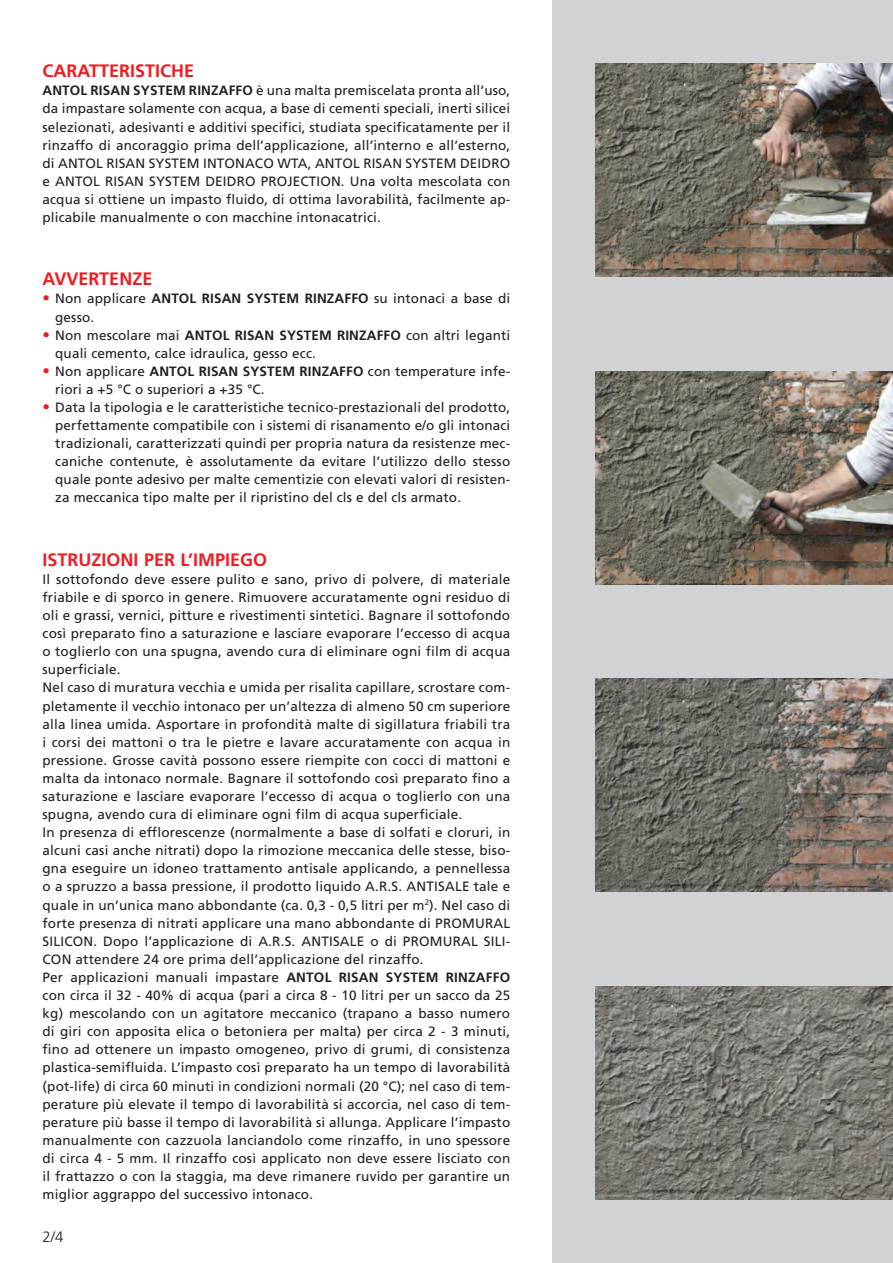
<style>
.page{position:relative;width:893px;height:1263px;background:#fff}
.page>*{position:absolute;margin:0;border:0;box-sizing:border-box;transform-origin:0 0}
.t1{font:700 18px "Frutiger";color:#ee1d23}
.t2{font:300 15px "Frutiger";color:#231f20}
.t3{font:13.5px/18.1px "Frutiger";letter-spacing:.015em;color:#231f20}
.s1{font-weight:700}
.s2{font-size:15px;color:#ee1d23}
</style>
<div class="page">
<div style="left:553px;top:0;width:340px;height:1263px;background:#d1d2d4"></div>
<img style="left:595px;top:64px;width:298px;height:212px">
<img style="left:595px;top:371px;width:298px;height:213px">
<img style="left:595px;top:679px;width:298px;height:212px">
<img style="left:595px;top:986px;width:298px;height:213px">
<h1 class="t1" style="left:43px;top:60px;width:22px">CARATTERISTIC</h1>
<h1 class="t1" style="left:171px;top:60px;width:22px">HE</h1>
<p class="t3" style="left:43px;top:81px;width:469px;text-align:justify"><span class="s1">ANTOL RISAN SYSTEM RINZAFFO</span> è una malta premiscelata pronta all’uso, da impastare solamente con acqua, a base di cementi speciali, inerti silicei selezionati, adesivanti e additivi specifici, studiata specificatamente per il rinzaffo di ancoraggio prima dell’applicazione, all’interno e all’esterno, di ANTOL RISAN SYSTEM INTONACO WTA, ANTOL RISAN SYSTEM DEIDRO e ANTOL RISAN SYSTEM DEIDRO PROJECTION. Una volta mescolata con acqua si ottiene un impasto fluido, di ottima lavorabilità, facilmente ap&shy;plicabile manualmente o con macchine intonacatrici.</p>
<h1 class="t1" style="left:43px;top:268px;width:48px">AVVERTENZE</h1>
<p class="t3" style="left:55px;top:290px;width:456px;text-indent:-13px"><span class="s2">•</span> Non applicare <span class="s1">ANTOL RISAN SYSTEM RINZAFFO</span> su intonaci a base di gesso.</p>
<p class="t3" style="left:55px;top:326px;width:456px;text-indent:-13px"><span class="s2">•</span> Non mescolare mai <span class="s1">ANTOL RISAN SYSTEM RINZAFFO</span> con altri leganti quali cemento, calce idraulica, gesso ecc.</p>
<p class="t3" style="left:55px;top:362px;width:456px;text-indent:-13px"><span class="s2">•</span> Non applicare <span class="s1">ANTOL RISAN SYSTEM RINZAFFO</span> con temperature infe&shy;riori a +5 °C o superiori a +35 °C.</p>
<p class="t3" style="left:55px;top:398px;width:456px;text-align:justify;text-indent:-13px"><span class="s2">•</span> Data la tipologia e le caratteristiche tecnico-prestazionali del prodotto, perfettamente compatibile con i sistemi di risanamento e/o gli intonaci tradizionali, caratterizzati quindi per propria natura da resistenze mec&shy;caniche contenute, è assolutamente da evitare l’utilizzo dello stesso quale ponte adesivo per malte cementizie con elevati valori di resisten&shy;za meccanica tipo malte per il ripristino del cls e del cls armato.</p>
<h1 class="t1" style="left:43px;top:549px;width:16px">ISTRUZI</h1>
<h1 class="t1" style="left:107px;top:549px;width:162px">ONI PER L’IMPIEGO</h1>
<p class="t3" style="left:43px;top:570px;width:469px">Il sottofondo deve essere pulito e sano, privo di polvere, di materiale friabile e di sporco in genere. Rimuovere accuratamente ogni residuo di oli e grassi, vernici, pitture e rivestimenti sintetici. Bagnare il sottofondo così preparato fino a saturazione e lasciare evaporare l’eccesso di acqua o toglierlo con una spugna, avendo cura di eliminare ogni film di acqua superficiale.<br>Nel caso di muratura vecchia e umida per risalita capillare, scrostare com&shy;pletamente il vecchio intonaco per un’altezza di almeno 50 cm superiore alla linea umida. Asportare in profondità malte di sigillatura friabili tra i corsi dei mattoni o tra le pietre e lavare accuratamente con acqua in pressione. Grosse cavità possono essere riempite con cocci di mattoni e malta da intonaco normale. Bagnare il sottofondo così preparato fino a saturazione e lasciare evaporare l’eccesso di acqua o toglierlo con una spugna, avendo cura di eliminare ogni film di acqua superficiale.<br>In presenza di efflorescenze (normalmente a base di solfati e cloruri, in alcuni casi anche nitrati) dopo la rimozione meccanica delle stesse, biso&shy;gna eseguire un idoneo trattamento antisale applicando, a pennellessa o a spruzzo a bassa pressione, il prodotto liquido A.R.S. ANTISALE tale e quale in un’unica mano abbondante (ca. 0,3 - 0,5 litri per m<sup>2</sup>). Nel caso di forte presenza di nitrati applicare una mano abbondante di PROMURAL SILICON. Dopo l’applicazione di A.R.S. ANTISALE o di PROMURAL SILI-CON attendere 24 ore prima dell’applicazione del rinzaffo.<br>Per applicazioni manuali impastare <span class="s1">ANTOL RISAN SYSTEM RINZAFFO </span>con circa il 32 - 40% di acqua (pari a circa 8 - 10 litri per un sacco da 25 kg) mescolando con un agitatore meccanico (trapano a basso numero di giri con apposita elica o betoniera per malta) per circa 2 - 3 minuti, fino ad ottenere un impasto omogeneo, privo di grumi, di consistenza plastica-semifluida. L’impasto così preparato ha un tempo di lavorabilità (pot-life) di circa 60 minuti in condizioni normali (20 °C); nel caso di tem&shy;perature più elevate il tempo di lavorabilità si accorcia, nel caso di tem&shy;perature più basse il tempo di lavorabilità si allunga. Applicare l’impasto manualmente con cazzuola lanciandolo come rinzaffo, in uno spessore di circa 4 - 5 mm. Il rinzaffo così applicato non deve essere lisciato con il frattazzo o con la staggia, ma deve rimanere ruvido per garantire un miglior aggrappo del successivo intonaco.</p>
<p class="t2" style="left:43px;top:1228px;width:22px">2/4</p>
</div>
